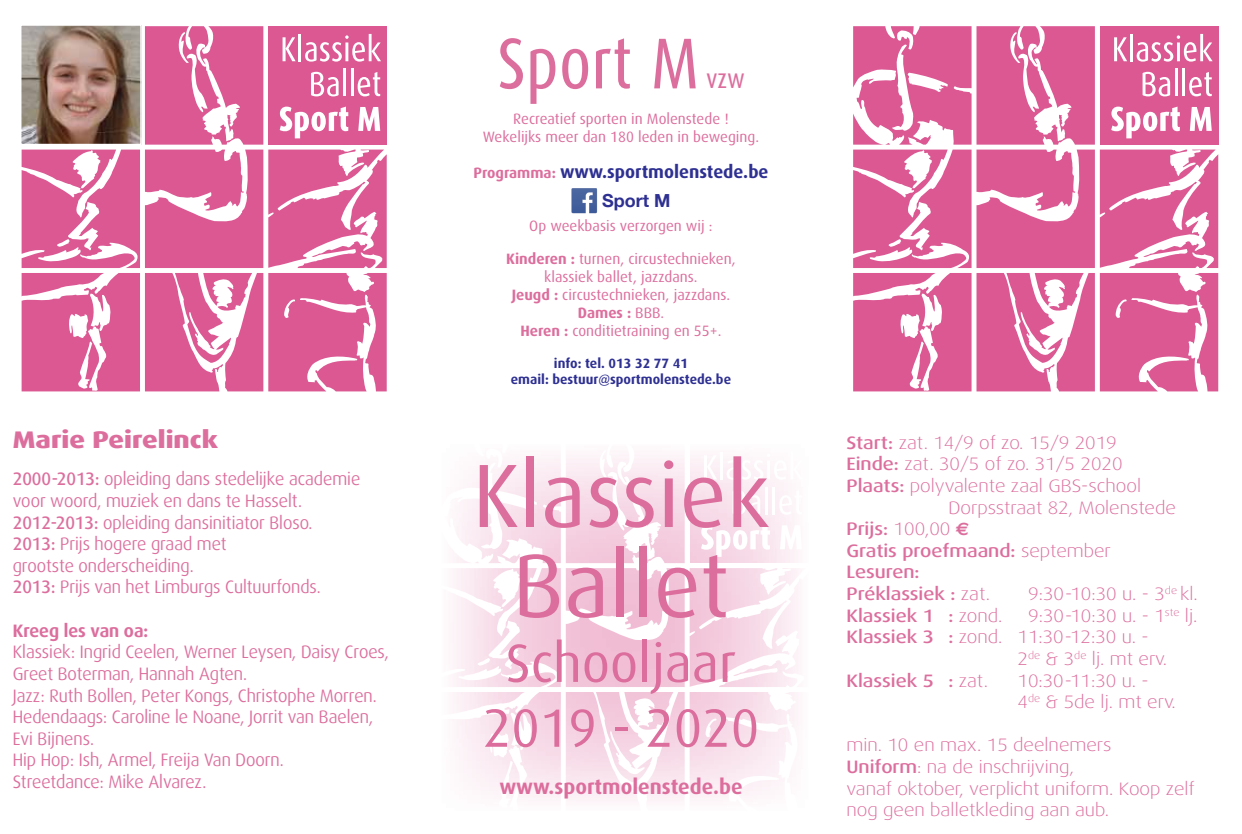
<style>
.page{position:relative;width:1242px;height:834px;background:#fff}
.page>*{position:absolute;margin:0;border:0;box-sizing:border-box;transform-origin:0 0}
.t1{font:90px/90px "Dax";color:#dc6e9d;text-align:center}
.t2{font:72px "Dax Condensed";color:#dc6e9d}
.t3{font:54px/64.8px "Dax";color:#dc6e9d;text-align:center}
.t4{font:27px "Dax Condensed";color:#dc6e9d}
.t5{font:800 24px "Dax Wide";color:#dc6e9d}
.t6{font:700 21px "Dax";color:#dc6e9d}
.t7{font:18px/21.6px "Dax Wide";color:#dc6e9d;scale:.86 1}
.t8{font:300 18px/21.6px "Dax Wide";color:#dc6e9d}
.t9{font:500 18px "Dax Wide";color:#dc6e9d}
.t10{font:700 18px "Dax";color:#2e3092}
.t11{font:700 18px "Dax Wide";color:#dc6e9d;scale:.86 1}
.t12{font:700 18px "Helvetica Neue";color:#2e3092}
.t13{font:15px/18px "Dax";color:#dc6e9d;text-align:center}
.t14{font:700 13.5px/16.2px "Dax";color:#2e3092;text-align:center}
.s1{font-weight:500}
.s2{font-size:15px;color:#dc6e9d}
.s3{font-weight:700}
.s4{font-weight:300}
.s5{font-family:"Euro Sans Std";font-weight:700}
</style>
<div class="page">
<svg style="left:22px;top:26px;width:365px;height:366px"></svg>
<svg style="left:853px;top:26px;width:365px;height:366px"></svg>
<img style="left:23px;top:27px;width:116px;height:115px">
<div style="left:20px;top:24px;width:122px;height:121px;border:2px solid #fff"></div>
<svg style="left:571px;top:188px;width:26px;height:25px"></svg>
<svg style="left:452px;top:454px;width:347px;height:348px"></svg>
<h3 class="t5" style="left:13px;top:426px;width:207px">Marie Peirelinck</h3>
<p class="t7" style="left:13px;top:468px;width:405px"><span class="s1">2000-2013:</span> opleiding dans stedelijke academie voor woord, muziek en dans te Hasselt.<br><span class="s1">2012-2013:</span> opleiding dansinitiator Bloso.<br><span class="s1">2013:</span> Prijs hogere graad met<br>grootste onderscheiding.<br><span class="s1">2013:</span> Prijs van het Limburgs Cultuurfonds.</p>
<p class="t11" style="left:13px;top:620px;width:159px">Kreeg les van oa:</p>
<p class="t7" style="left:13px;top:641px;width:439px">Klassiek: Ingrid Ceelen, Werner Leysen, Daisy Croes, Greet Boterman, Hannah Agten.<br>Jazz: Ruth Bollen, Peter Kongs, Christophe Morren.<br>Hedendaags: Caroline le Noane, Jorrit van Baelen, Evi Bijnens.<br>Hip Hop: Ish, Armel, Freija Van Doorn.<br>Streetdance: Mike Alvarez.</p>
<h2 class="t2" style="left:497px;top:24px;width:203px">Sport M</h2>
<h3 class="t4" style="left:706px;top:64px;width:40px">vzw</h3>
<p class="t13" style="left:483px;top:110px;width:278px">Recreatief sporten in Molenstede !<br>Wekelijks meer dan 180 leden in beweging.</p>
<p class="t10" style="left:473px;top:162px;width:296px"><span class="s2">Programma:</span> www.sportmolenstede.be</p>
<p class="t12" style="left:602px;top:189px;width:70px">Sport M</p>
<p class="t13" style="left:506px;top:210px;width:231px;line-height:32.4px">Op weekbasis verzorgen wij :<br><span class="s3">Kinderen :</span> turnen, circustechnieken,</p>
<p class="t13" style="left:512px;top:267px;width:220px">klassiek ballet, jazzdans.<br><span class="s3">Jeugd :</span> circustechnieken, jazzdans.<br><span class="s3">Dames :</span> BBB.<br><span class="s3">Heren :</span> conditietraining en 55+.</p>
<p class="t14" style="left:511px;top:355px;width:222px">info: tel. 013 32 77 41<br>email: bestuur@sportmolenstede.be</p>
<h1 class="t1" style="left:472px;top:451px;width:298px">Klassiek<br>Ballet</h1>
<h3 class="t3" style="left:483px;top:631px;width:278px">Schooljaar<br>2019 - 2020</h3>
<p class="t6" style="left:499px;top:774px;width:245px">www.sportmolenstede.be</p>
<p class="t8" style="left:846px;top:432px;width:272px"><span class="s1">Start:</span> zat. 14/9 of zo. 15/9 2019</p>
<p class="t8" style="left:846px;top:453px;width:278px"><span class="s1">Einde:</span> zat. 30/5 of zo. 31/5 2020</p>
<p class="t8" style="left:846px;top:475px;width:296px"><span class="s1">Plaats:</span> polyvalente zaal GBS-school</p>
<p class="t8" style="left:948px;top:496px;width:229px">Dorpsstraat 82, Molenstede</p>
<p class="t9" style="left:846px;top:518px;width:124px">Prijs: <span class="s4">100,00</span> <span class="s5">€</span></p>
<p class="t9" style="left:846px;top:540px;width:266px">Gratis proefmaand: <span class="s4">september</span></p>
<p class="t9" style="left:846px;top:562px;width:75px">Lesuren:</p>
<p class="t9" style="left:846px;top:583px;width:145px">Préklassiek : <span class="s4">zat.</span></p>
<p class="t8" style="left:1028px;top:583px;width:171px">9:30-10:30 u. - 3<sup>de</sup> kl.</p>
<p class="t9" style="left:846px;top:605px;width:158px">Klassiek 1 : <span class="s4">zond.</span></p>
<p class="t8" style="left:1028px;top:604px;width:171px">9:30-10:30 u. - 1<sup>ste</sup> lj.</p>
<p class="t8" style="left:846px;top:626px;width:304px"><span class="s1">Klassiek 3 :</span> zond. 11:30-12:30 u. -</p>
<p class="t8" style="left:1017px;top:648px;width:151px">2<sup>de</sup> &amp; 3<sup>de</sup> lj. mt erv.</p>
<p class="t9" style="left:846px;top:670px;width:143px">Klassiek 5 : <span class="s4">zat.</span></p>
<p class="t8" style="left:1017px;top:669px;width:160px">10:30-11:30 u. -<br>4<sup>de</sup> &amp; 5de lj. mt erv.</p>
<p class="t8" style="left:846px;top:734px;width:350px">min. 10 en max. 15 deelnemers<br><span class="s1">Uniform</span>: na de inschrijving,<br>vanaf oktober, verplicht uniform. Koop zelf nog geen balletkleding aan aub.</p>
</div>
